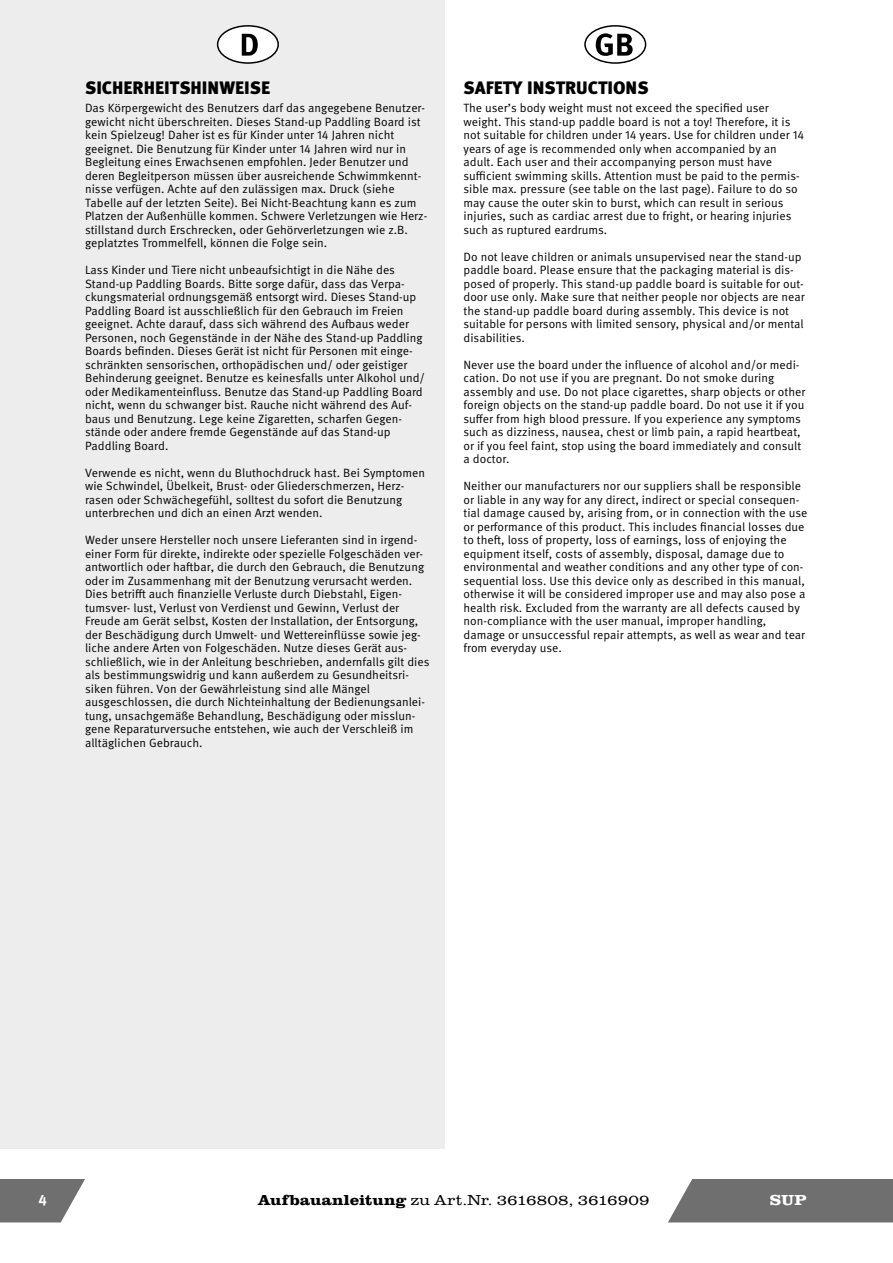
<style>
.page{position:relative;width:893px;height:1263px;background:#fff}
.page>*{position:absolute;margin:0;border:0;box-sizing:border-box;transform-origin:0 0}
.t1{font:900 18px "Meta Pro";color:#000}
.t2{font:300 15px "Clarendon URW";color:#000;scale:1.15 1}
.t3{font:700 15px "Clarendon URW";color:#fff;scale:1.14 1}
.t4{font:700 15px "Meta Pro";color:#fff}
.t5{font:12px/13.5px "Meta Pro Norm";color:#000}
.s1{font-weight:700}
</style>
<div class="page">
<div style="left:668px;top:1179px;width:225px;height:43px;background:#706f6f"></div>
<svg style="left:0;top:1179px;width:85px;height:43px"></svg>
<div style="left:0;top:0;width:445px;height:1148px;background:#ededed"></div>
<div style="left:584px;top:25px;width:62px;height:39px;border:2px solid #000;border-radius:50%"></div>
<svg style="left:596px;top:33px;width:37px;height:23px"></svg>
<div style="left:218px;top:26px;width:60px;height:37px;background:#fff;border-radius:50%"></div>
<div style="left:217px;top:25px;width:62px;height:39px;border:2px solid #000;border-radius:50%"></div>
<svg style="left:242px;top:34px;width:16px;height:22px"></svg>
<h1 class="t1" style="left:85px;top:74px;width:187px">SICHERHEITSHINWEISE</h1>
<p class="t5" style="left:85px;top:100px;width:344px">Das Körpergewicht des Benutzers darf das angegebene Benutzer&shy;gewicht nicht überschreiten. Dieses Stand-up Paddling Board ist kein Spielzeug! Daher ist es für Kinder unter 14 Jahren nicht geeignet. Die Benutzung für Kinder unter 14 Jahren wird nur in Begleitung eines Erwachsenen empfohlen. Jeder Benutzer und deren Begleitperson müssen über ausreichende Schwimmkennt&shy;nisse verfügen. Achte auf den zulässigen max. Druck (siehe Tabelle auf der letzten Seite). Bei Nicht-Beachtung kann es zum Platzen der Außenhülle kommen. Schwere Verletzungen wie Herz&shy;stillstand durch Erschrecken, oder Gehörverletzungen wie z.B. geplatztes Trommelfell, können die Folge sein.</p>
<p class="t5" style="left:85px;top:262px;width:342px">Lass Kinder und Tiere nicht unbeaufsichtigt in die Nähe des Stand-up Paddling Boards. Bitte sorge dafür, dass das Verpa&shy;ckungsmaterial ordnungsgemäß entsorgt wird. Dieses Stand-up Paddling Board ist ausschließlich für den Gebrauch im Freien geeignet. Achte darauf, dass sich während des Aufbaus weder Personen, noch Gegenstände in der Nähe des Stand-up Paddling Boards befinden. Dieses Gerät ist nicht für Personen mit einge&shy;schränkten sensorischen, orthopädischen und/ oder geistiger Behinderung geeignet. Benutze es keinesfalls unter Alkohol und/ oder Medikamenteinfluss. Benutze das Stand-up Paddling Board nicht, wenn du schwanger bist. Rauche nicht während des Auf&shy;baus und Benutzung. Lege keine Zigaretten, scharfen Gegen&shy;stände oder andere fremde Gegenstände auf das Stand-up Paddling Board.</p>
<p class="t5" style="left:85px;top:465px;width:342px">Verwende es nicht, wenn du Bluthochdruck hast. Bei Symptomen wie Schwindel, Übelkeit, Brust- oder Gliederschmerzen, Herz&shy;rasen oder Schwächegefühl, solltest du sofort die Benutzung unterbrechen und dich an einen Arzt wenden.</p>
<p class="t5" style="left:85px;top:532px;width:346px">Weder unsere Hersteller noch unsere Lieferanten sind in irgend&shy;einer Form für direkte, indirekte oder spezielle Folgeschäden ver&shy;antwortlich oder haftbar, die durch den Gebrauch, die Benutzung oder im Zusammenhang mit der Benutzung verursacht werden.<br>Dies betrifft auch finanzielle Verluste durch Diebstahl, Eigen&shy;tumsver- lust, Verlust von Verdienst und Gewinn, Verlust der Freude am Gerät selbst, Kosten der Installation, der Entsorgung, der Beschädigung durch Umwelt- und Wettereinflüsse sowie jeg&shy;liche andere Arten von Folgeschäden. Nutze dieses Gerät aus&shy;schließlich, wie in der Anleitung beschrieben, andernfalls gilt dies als bestimmungswidrig und kann außerdem zu Gesundheitsri&shy;siken führen. Von der Gewährleistung sind alle Mängel ausgeschlossen, die durch Nichteinhaltung der Bedienungsanlei&shy;tung, unsachgemäße Behandlung, Beschädigung oder misslun&shy;gene Reparaturversuche entstehen, wie auch der Verschleiß im alltäglichen Gebrauch.</p>
<h1 class="t1" style="left:463px;top:74px;width:187px">SAFETY INSTRUCTIONS</h1>
<p class="t5" style="left:463px;top:100px;width:342px">The user’s body weight must not exceed the specified user weight. This stand-up paddle board is not a toy! Therefore, it is not suitable for children under 14 years. Use for children under 14 years of age is recommended only when accompanied by an adult. Each user and their accompanying person must have sufficient swimming skills. Attention must be paid to the permis&shy;sible max. pressure (see table on the last page). Failure to do so may cause the outer skin to burst, which can result in serious injuries, such as cardiac arrest due to fright, or hearing injuries such as ruptured eardrums.</p>
<p class="t5" style="left:463px;top:249px;width:343px">Do not leave children or animals unsupervised near the stand-up paddle board. Please ensure that the packaging material is dis&shy;posed of properly. This stand-up paddle board is suitable for out&shy;door use only. Make sure that neither people nor objects are near the stand-up paddle board during assembly. This device is not suitable for persons with limited sensory, physical and/or mental disabilities.</p>
<p class="t5" style="left:463px;top:357px;width:343px">Never use the board under the influence of alcohol and/or medi&shy;cation. Do not use if you are pregnant. Do not smoke during assembly and use. Do not place cigarettes, sharp objects or other foreign objects on the stand-up paddle board. Do not use it if you suffer from high blood pressure. If you experience any symptoms such as dizziness, nausea, chest or limb pain, a rapid heartbeat, or if you feel faint, stop using the board immediately and consult a doctor.</p>
<p class="t5" style="left:463px;top:478px;width:345px">Neither our manufacturers nor our suppliers shall be responsible or liable in any way for any direct, indirect or special consequen&shy;tial damage caused by, arising from, or in connection with the use or performance of this product. This includes financial losses due to theft, loss of property, loss of earnings, loss of enjoying the equipment itself, costs of assembly, disposal, damage due to environmental and weather conditions and any other type of con&shy;sequential loss. Use this device only as described in this manual, otherwise it will be considered improper use and may also pose a health risk. Excluded from the warranty are all defects caused by non-compliance with the user manual, improper handling, damage or unsuccessful repair attempts, as well as wear and tear from everyday use.</p>
<p class="t4" style="left:39px;top:1188px;width:10px">4</p>
<p class="t2" style="left:258px;top:1190px;width:342px"><span class="s1">Aufbauanleitung</span> zu Art.Nr. 3616808, 3616909</p>
<p class="t3" style="left:770px;top:1189px;width:34px">SUP</p>
</div>
